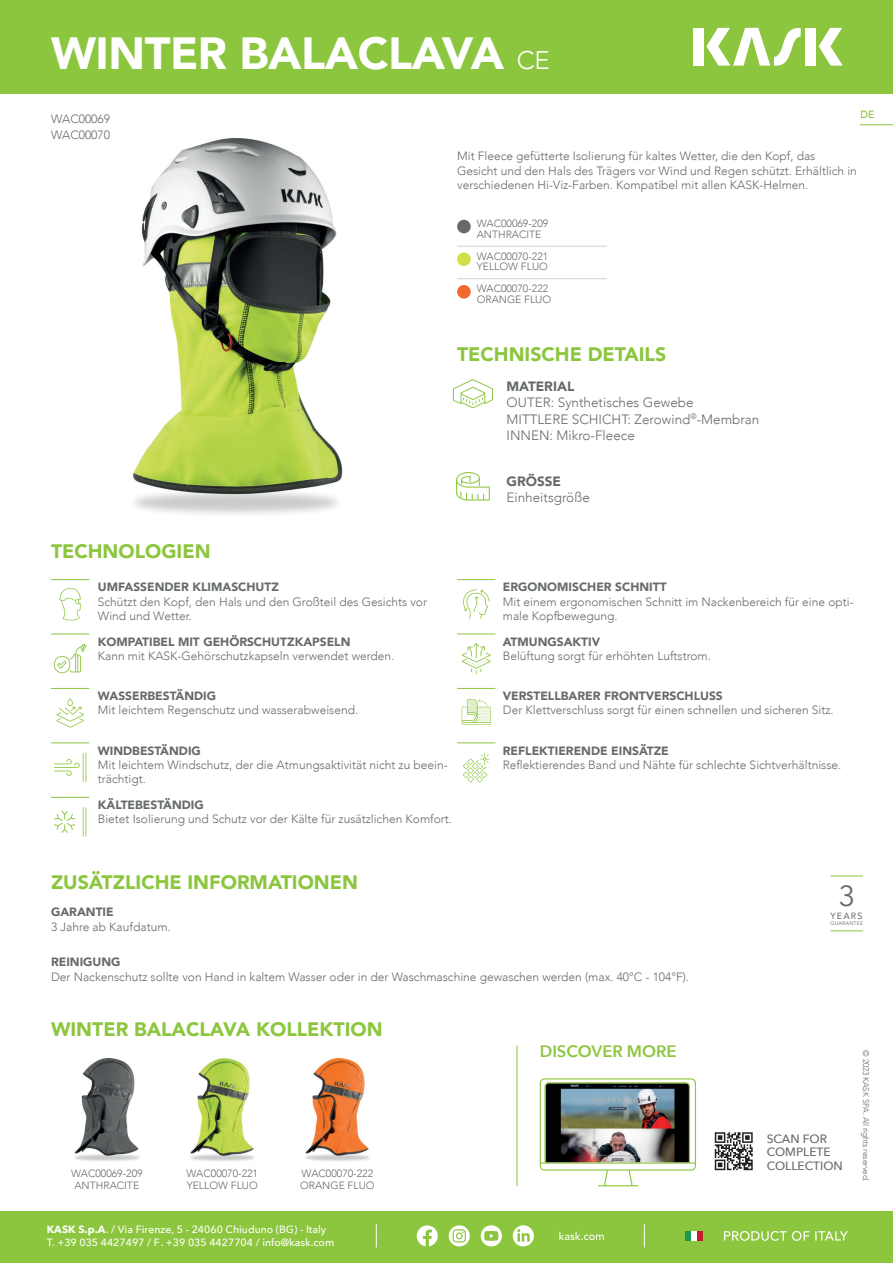
<style>
.page{position:relative;width:893px;height:1263px;background:#fff}
.page>*{position:absolute;margin:0;border:0;box-sizing:border-box;transform-origin:0 0}
.t1{font:900 45px "Avenir";letter-spacing:-.01em;color:#fff}
.t2{font:29.1px "Avenir Next";color:#666b6a}
.t3{font:900 19.5px "Avenir";color:#8cc63e}
.t4{font:600 16.5px "Avenir Next";color:#8cc63e}
.t5{font:300 13.5px/16.2px "Avenir";color:#666b6a}
.t6{font:900 13.5px "Avenir";color:#666b6a}
.t7{font:300 12px/14.4px "Avenir";color:#666b6a}
.t8{font:900 12px "Avenir";color:#666b6a}
.t9{font:500 12px/13.5px "Avenir Next";color:#666b6a}
.t10{font:300 10.5px/10.5px "Avenir";color:#666b6a}
.t11{font:500 10.5px/12.6px "Avenir Next";color:#fff}
.t12{font:500 10.5px "Avenir";color:#8cc63e}
.t13{font:9px "Avenir";letter-spacing:.13em;color:#666b6a}
.t14{font:300 8.25px "Avenir";letter-spacing:-.02em;color:#666b6a}
.t15{font:5.25px "Avenir";letter-spacing:.035em;color:#666b6a}
.s1{font-weight:300;font-size:25.5px}
.s2{font-weight:700}
</style>
<div class="page">
<div style="left:0;top:1212px;width:893px;height:51px;background:#8cc63e"></div>
<div style="left:0;top:0;width:893px;height:94px;background:#8cc63e"></div>
<svg style="left:376px;top:1224px;width:1px;height:23px"></svg>
<svg style="left:644px;top:1224px;width:1px;height:23px"></svg>
<svg style="left:559px;top:1232px;width:45px;height:8px"></svg>
<svg style="left:449px;top:1225px;width:21px;height:21px"></svg>
<svg style="left:481px;top:1225px;width:21px;height:21px"></svg>
<svg style="left:513px;top:1225px;width:21px;height:21px"></svg>
<svg style="left:417px;top:1225px;width:21px;height:21px"></svg>
<div style="left:685px;top:1231px;width:6px;height:9px;background:#159c52"></div>
<div style="left:691px;top:1231px;width:6px;height:9px;background:#fff"></div>
<div style="left:697px;top:1231px;width:6px;height:9px;background:#c11f2e"></div>
<svg style="left:724px;top:1231px;width:124px;height:10px"></svg>
<div style="left:693px;top:28px;width:11px;height:38px;background:#fff"></div>
<div style="left:805px;top:28px;width:11px;height:38px;background:#fff"></div>
<svg style="left:819px;top:28px;width:24px;height:38px"></svg>
<svg style="left:706px;top:28px;width:95px;height:38px"></svg>
<hr style="left:860px;top:124px;width:33px;height:1px;background:#8cc63e">
<img style="left:540px;top:1078px;width:156px;height:109px">
<hr style="left:517px;top:1045px;width:1px;height:141px;background:#8cc63e">
<svg style="left:715px;top:1132px;width:38px;height:38px"></svg>
<hr style="left:830px;top:875px;width:33px;height:1px;background:#8cc63e">
<hr style="left:830px;top:930px;width:33px;height:1px;background:#8cc63e">
<img style="left:74px;top:1058px;width:65px;height:103px">
<img style="left:305px;top:1058px;width:65px;height:104px">
<img style="left:190px;top:1058px;width:65px;height:103px">
<img style="left:132px;top:138px;width:211px;height:376px">
<div style="left:457px;top:220px;width:14px;height:13px;background:#666b6a;border-radius:50%"></div>
<div style="left:457px;top:252px;width:14px;height:14px;background:#d4df47;border-radius:50%"></div>
<div style="left:457px;top:285px;width:14px;height:14px;background:#f26a2f;border-radius:50%"></div>
<hr style="left:457px;top:246px;width:150px;height:1px;background:#d1d2d2">
<hr style="left:457px;top:278px;width:150px;height:1px;background:#d1d2d2">
<svg style="left:453px;top:379px;width:40px;height:29px"></svg>
<svg style="left:456px;top:472px;width:34px;height:28px"></svg>
<svg style="left:54px;top:644px;width:33px;height:29px"></svg>
<svg style="left:54px;top:753px;width:33px;height:29px"></svg>
<svg style="left:83px;top:807px;width:4px;height:29px"></svg>
<svg style="left:54px;top:811px;width:21px;height:22px"></svg>
<svg style="left:56px;top:698px;width:28px;height:30px"></svg>
<svg style="left:463px;top:589px;width:26px;height:30px"></svg>
<svg style="left:462px;top:643px;width:29px;height:31px"></svg>
<svg style="left:463px;top:753px;width:27px;height:29px"></svg>
<svg style="left:59px;top:588px;width:22px;height:32px"></svg>
<hr style="left:51px;top:579px;width:38px;height:1px;background:#8cc63e">
<hr style="left:457px;top:579px;width:38px;height:1px;background:#8cc63e">
<hr style="left:457px;top:634px;width:38px;height:1px;background:#8cc63e">
<hr style="left:457px;top:688px;width:38px;height:1px;background:#8cc63e">
<hr style="left:457px;top:742px;width:38px;height:1px;background:#8cc63e">
<hr style="left:51px;top:634px;width:38px;height:1px;background:#8cc63e">
<hr style="left:51px;top:688px;width:38px;height:1px;background:#8cc63e">
<hr style="left:51px;top:742px;width:38px;height:1px;background:#8cc63e">
<hr style="left:51px;top:797px;width:38px;height:1px;background:#8cc63e">
<svg style="left:462px;top:699px;width:29px;height:25px"></svg>
<h1 class="t1" style="left:51px;top:15px;width:500px">WINTER BALACLAVA <span class="s1">CE</span></h1>
<p class="t7" style="left:51px;top:111px;width:60px;line-height:15.9px">WAC00069<br>WAC00070</p>
<p class="t12" style="left:860px;top:105px;width:16px">DE</p>
<p class="t7" style="left:457px;top:149px;width:401px">Mit Fleece gefütterte Isolierung für kaltes Wetter, die den Kopf, das<br>Gesicht und den Hals des Trägers vor Wind und Regen schützt. Erhältlich in verschiedenen Hi-Viz-Farben. Kompatibel mit allen KASK-Helmen.</p>
<p class="t10" style="left:477px;top:218px;width:73px">WAC00069-209<br>ANTHRACITE</p>
<p class="t10" style="left:477px;top:251px;width:73px">WAC00070-221<br>YELLOW FLUO</p>
<p class="t10" style="left:477px;top:284px;width:76px">WAC00070-222<br>ORANGE FLUO</p>
<h3 class="t3" style="left:457px;top:337px;width:211px">TECHNISCHE DETAILS</h3>
<p class="t6" style="left:507px;top:375px;width:69px">MATERIAL</p>
<p class="t5" style="left:507px;top:395px;width:254px">OUTER: Synthetisches Gewebe<br>MITTLERE SCHICHT: Zerowind<sup>®</sup>-Membran<br>INNEN: Mikro-Fleece</p>
<h3 class="t3" style="left:51px;top:534px;width:161px">TECHNOLOGIEN</h3>
<p class="t8" style="left:98px;top:577px;width:183px">UMFASSENDER KLIMASCHUTZ</p>
<p class="t7" style="left:98px;top:594px;width:331px">Schützt den Kopf, den Hals und den Großteil des Gesichts vor<br>Wind und Wetter.</p>
<p class="t8" style="left:98px;top:631px;width:254px">KOMPATIBEL MIT GEHÖRSCHUTZKAPSELN</p>
<p class="t7" style="left:98px;top:649px;width:298px">Kann mit KASK-Gehörschutzkapseln verwendet werden.</p>
<p class="t8" style="left:98px;top:686px;width:120px">WASSERBESTÄNDIG</p>
<p class="t7" style="left:98px;top:703px;width:262px">Mit leichtem Regenschutz und wasserabweisend.</p>
<p class="t8" style="left:98px;top:740px;width:105px">WINDBESTÄNDIG</p>
<p class="t7" style="left:98px;top:757px;width:351px">Mit leichtem Windschutz, der die Atmungsaktivität nicht zu beein&shy;trächtigt.</p>
<p class="t8" style="left:98px;top:794px;width:108px">KÄLTEBESTÄNDIG</p>
<p class="t7" style="left:98px;top:812px;width:356px">Bietet Isolierung und Schutz vor der Kälte für zusätzlichen Komfort.</p>
<p class="t6" style="left:507px;top:469px;width:56px">GRÖSSE</p>
<p class="t5" style="left:507px;top:489px;width:85px">Einheitsgröße</p>
<p class="t8" style="left:503px;top:577px;width:165px">ERGONOMISCHER SCHNITT</p>
<p class="t7" style="left:503px;top:594px;width:352px">Mit einem ergonomischen Schnitt im Nackenbereich für eine opti&shy;male Kopfbewegung.</p>
<p class="t8" style="left:503px;top:631px;width:99px">ATMUNGSAKTIV</p>
<p class="t7" style="left:503px;top:649px;width:210px">Belüftung sorgt für erhöhten Luftstrom.</p>
<p class="t8" style="left:503px;top:686px;width:221px">VERSTELLBARER FRONTVERSCHLUSS</p>
<p class="t7" style="left:503px;top:703px;width:332px">Der Klettverschluss sorgt für einen schnellen und sicheren Sitz.</p>
<p class="t8" style="left:503px;top:740px;width:168px">REFLEKTIERENDE EINSÄTZE</p>
<p class="t7" style="left:503px;top:757px;width:340px">Reflektierendes Band und Nähte für schlechte Sichtverhältnisse.</p>
<h3 class="t3" style="left:51px;top:865px;width:308px">ZUSÄTZLICHE INFORMATIONEN</h3>
<p class="t8" style="left:51px;top:902px;width:64px">GARANTIE</p>
<p class="t7" style="left:51px;top:919px;width:121px">3 Jahre ab Kaufdatum.</p>
<p class="t8" style="left:51px;top:952px;width:71px">REINIGUNG</p>
<p class="t7" style="left:51px;top:969px;width:640px">Der Nackenschutz sollte von Hand in kaltem Wasser oder in der Waschmaschine gewaschen werden (max. 40°C - 104°F).</p>
<h3 class="t3" style="left:51px;top:1012px;width:333px">WINTER BALACLAVA KOLLEKTION</h3>
<h2 class="t2" style="left:838px;top:871px;width:18px">3</h2>
<p class="t13" style="left:830px;top:908px;width:34px">YEARS</p>
<p class="t15" style="left:830px;top:920px;width:34px">GUARANTEE</p>
<p class="t10" style="left:71px;top:1167px;width:73px;line-height:12px;text-align:center">WAC00069-209<br>ANTHRACITE</p>
<p class="t10" style="left:300px;top:1167px;width:76px;line-height:12px">WAC00070-222<br>ORANGE FLUO</p>
<p class="t10" style="left:187px;top:1167px;width:73px;line-height:12px">WAC00070-221<br>YELLOW FLUO</p>
<p class="t11" style="left:47px;top:1223px;width:289px"><span class="s2">KASK S.p.A</span>. / Via Firenze, 5 - 24060 Chiuduno (BG) - Italy<br>T. +39 035 4427497 / F. +39 035 4427704 / info@kask.com</p>
<h3 class="t4" style="left:540px;top:1037px;width:138px">DISCOVER MORE</h3>
<p class="t14" style="left:871px;top:1050px;width:133px;rotate:90deg">© 2023 KASK SPA. All rights reserved.</p>
<p class="t9" style="left:767px;top:1131px;width:77px">SCAN FOR<br>COMPLETE<br>COLLECTION</p>
</div>
